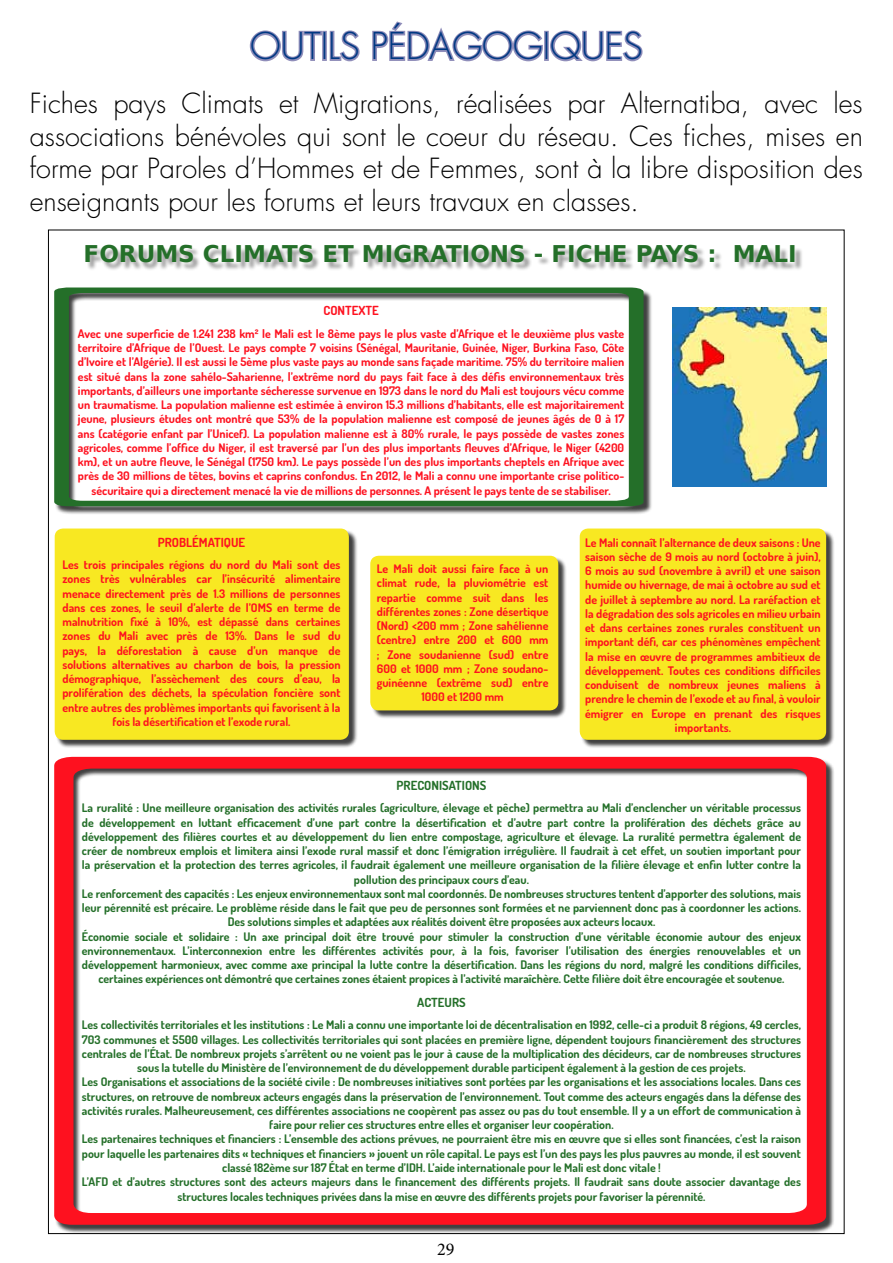
<style>
.page{position:relative;width:893px;height:1263px;background:#fff}
.page>*{position:absolute;margin:0;border:0;box-sizing:border-box;transform-origin:0 0}
.t1{font:300 36px "Futura";color:#003882}
.t2{font:300 27px/32.4px "Futura";color:#000;text-align:justify}
.t3{font:700 23.1px "DejaVu Sans";color:#246f29}
.t4{font:18px "Minion Pro";color:#000}
.t5{font:700 12.6px "Dosis";color:#fe111f}
.t6{font:700 12.6px "Dosis";color:#246f29}
.t7{font:700 11.85px/14.2px "Dosis";color:#246f29;text-align:center}
.t8{font:700 11.85px/14.2px "Dosis";color:#fe111f;text-align:center}
</style>
<div class="page">
<svg style="left:249px;top:30px;width:111px;height:32px"></svg>
<svg style="left:372px;top:21px;width:271px;height:41px"></svg>
<div style="left:56px;top:530px;width:302px;height:218px;background:#000;opacity:.75"></div>
<div style="left:55px;top:528px;width:294px;height:212px;background:#f8e822;border-radius:8px"></div>
<div style="left:581px;top:530px;width:254px;height:218px;background:#000;opacity:.75"></div>
<div style="left:580px;top:528px;width:246px;height:212px;background:#f8e822;border-radius:8px"></div>
<div style="left:371px;top:557px;width:196px;height:162px;background:#000;opacity:.75"></div>
<div style="left:370px;top:556px;width:188px;height:154px;background:#f8e822;border-radius:8px"></div>
<div style="left:87px;top:246px;width:716px;height:25px;background:#000;opacity:.4"></div>
<div style="left:55px;top:289px;width:597px;height:226px;background:#000;opacity:.75"></div>
<svg style="left:54px;top:287px;width:589px;height:219px"></svg>
<div style="left:55px;top:758px;width:780px;height:475px;background:#000;opacity:.75"></div>
<svg style="left:54px;top:757px;width:772px;height:468px"></svg>
<img style="left:672px;top:308px;width:154px;height:178px">
<h1 class="t1" style="left:250px;top:23px;width:394px">OUTILS PÉDAGOGIQUES</h1>
<p class="t2" style="left:30px;top:88px;width:835px">Fiches pays Climats et Migrations, réalisées par Alternatiba, avec les associations bénévoles qui sont le coeur du réseau. Ces fiches, mises en forme par Paroles d’Hommes et de Femmes, sont à la libre disposition des enseignants pour les forums et leurs travaux en classes.</p>
<h3 class="t3" style="left:84px;top:235px;width:715px">FORUMS CLIMATS ET MIGRATIONS - FICHE PAYS : MALI</h3>
<p class="t5" style="left:323px;top:302px;width:57px">CONTEXTE</p>
<p class="t8" style="left:78px;top:326px;width:548px">Avec une superficie de 1.241 238 km² le Mali est le 8ème pays le plus vaste d’Afrique et le deuxième plus vaste territoire d’Afrique de l’Ouest. Le pays compte 7 voisins (Sénégal, Mauritanie, Guinée, Niger, Burkina Faso, Côte d’Ivoire et l’Algérie). Il est aussi le 5ème plus vaste pays au monde sans façade maritime. 75% du territoire malien est situé dans la zone sahélo-Saharienne, l’extrême nord du pays fait face à des défis environnementaux très importants, d’ailleurs une importante sécheresse survenue en 1973 dans le nord du Mali est toujours vécu comme un traumatisme. La population malienne est estimée à environ 15.3 millions d’habitants, elle est majoritairement jeune, plusieurs études ont montré que 53% de la population malienne est composé de jeunes âgés de 0 à 17 ans (catégorie enfant par l’Unicef). La population malienne est à 80% rurale, le pays possède de vastes zones agricoles, comme l’office du Niger, il est traversé par l’un des plus importants fleuves d’Afrique, le Niger (4200 km), et un autre fleuve, le Sénégal (1750 km). Le pays possède l’un des plus importants cheptels en Afrique avec près de 30 millions de têtes, bovins et caprins confondus. En 2012, le Mali a connu une importante crise politico&shy;sécuritaire qui a directement menacé la vie de millions de personnes. A présent le pays tente de se stabiliser.</p>
<p class="t5" style="left:158px;top:534px;width:89px">PROBLÉMATIQUE</p>
<p class="t8" style="left:62px;top:557px;width:280px">Les trois principales régions du nord du Mali sont des zones très vulnérables car l’insécurité alimentaire menace directement près de 1.3 millions de personnes dans ces zones, le seuil d’alerte de l’OMS en terme de malnutrition fixé à 10%, est dépassé dans certaines zones du Mali avec près de 13%. Dans le sud du pays, la déforestation à cause d’un manque de solutions alternatives au charbon de bois, la pression démographique, l’assèchement des cours d’eau, la prolifération des déchets, la spéculation foncière sont entre autres des problèmes importants qui favorisent à la fois la désertification et l’exode rural.</p>
<p class="t8" style="left:377px;top:561px;width:173px">Le Mali doit aussi faire face à un climat rude, la pluviométrie est repartie comme suit dans les différentes zones : Zone désertique (Nord) &lt;200 mm ; Zone sahélienne (centre) entre 200 et 600 mm ; Zone soudanienne (sud) entre<br>600 et 1000 mm ; Zone soudano&shy;guinéenne (extrême sud) entre<br>1000 et 1200 mm</p>
<p class="t8" style="left:585px;top:535px;width:237px">Le Mali connaît l’alternance de deux saisons : Une saison sèche de 9 mois au nord (octobre à juin), 6 mois au sud (novembre à avril) et une saison humide ou hivernage, de mai à octobre au sud et de juillet à septembre au nord. La raréfaction et la dégradation des sols agricoles en milieu urbain et dans certaines zones rurales constituent un important défi, car ces phénomènes empêchent la mise en œuvre de programmes ambitieux de développement. Toutes ces conditions difficiles conduisent de nombreux jeunes maliens à prendre le chemin de l’exode et au final, à vouloir émigrer en Europe en prenant des risques importants.</p>
<p class="t6" style="left:397px;top:777px;width:91px">PRECONISATIONS</p>
<p class="t7" style="left:82px;top:801px;width:721px">La ruralité : Une meilleure organisation des activités rurales (agriculture, élevage et pêche) permettra au Mali d’enclencher un véritable processus de développement en luttant efficacement d’une part contre la désertification et d’autre part contre la prolifération des déchets grâce au développement des filières courtes et au développement du lien entre compostage, agriculture et élevage. La ruralité permettra également de créer de nombreux emplois et limitera ainsi l’exode rural massif et donc l’émigration irrégulière. Il faudrait à cet effet, un soutien important pour la préservation et la protection des terres agricoles, il faudrait également une meilleure organisation de la filière élevage et enfin lutter contre la pollution des principaux cours d’eau.<br>Le renforcement des capacités : Les enjeux environnementaux sont mal coordonnés. De nombreuses structures tentent d’apporter des solutions, mais leur pérennité est précaire. Le problème réside dans le fait que peu de personnes sont formées et ne parviennent donc pas à coordonner les actions.<br>Des solutions simples et adaptées aux réalités doivent être proposées aux acteurs locaux.<br>Économie sociale et solidaire : Un axe principal doit être trouvé pour stimuler la construction d’une véritable économie autour des enjeux environnementaux. L’interconnexion entre les différentes activités pour, à la fois, favoriser l’utilisation des énergies renouvelables et un développement harmonieux, avec comme axe principal la lutte contre la désertification. Dans les régions du nord, malgré les conditions difficiles, certaines expériences ont démontré que certaines zones étaient propices à l’activité maraîchère. Cette filière doit être encouragée et soutenue.</p>
<p class="t6" style="left:417px;top:994px;width:50px">ACTEURS</p>
<p class="t7" style="left:82px;top:1018px;width:721px">Les collectivités territoriales et les institutions : Le Mali a connu une importante loi de décentralisation en 1992, celle-ci a produit 8 régions, 49 cercles, 703 communes et 5500 villages. Les collectivités territoriales qui sont placées en première ligne, dépendent toujours financièrement des structures centrales de l’État. De nombreux projets s’arrêtent ou ne voient pas le jour à cause de la multiplication des décideurs, car de nombreuses structures sous la tutelle du Ministère de l’environnement de du développement durable participent également à la gestion de ces projets.<br>Les Organisations et associations de la société civile : De nombreuses initiatives sont portées par les organisations et les associations locales. Dans ces structures, on retrouve de nombreux acteurs engagés dans la préservation de l’environnement. Tout comme des acteurs engagés dans la défense des activités rurales. Malheureusement, ces différentes associations ne coopèrent pas assez ou pas du tout ensemble. Il y a un effort de communication à faire pour relier ces structures entre elles et organiser leur coopération.<br>Les partenaires techniques et financiers : L’ensemble des actions prévues, ne pourraient être mis en œuvre que si elles sont financées, c’est la raison pour laquelle les partenaires dits « techniques et financiers » jouent un rôle capital. Le pays est l’un des pays les plus pauvres au monde, il est souvent classé 182ème sur 187 État en terme d’IDH. L’aide internationale pour le Mali est donc vitale !<br>L’AFD et d’autres structures sont des acteurs majeurs dans le financement des différents projets. Il faudrait sans doute associer davantage des structures locales techniques privées dans la mise en œuvre des différents projets pour favoriser la pérennité.</p>
<h3 class="t4" style="left:437px;top:1237px;width:19px">29</h3>
</div>
